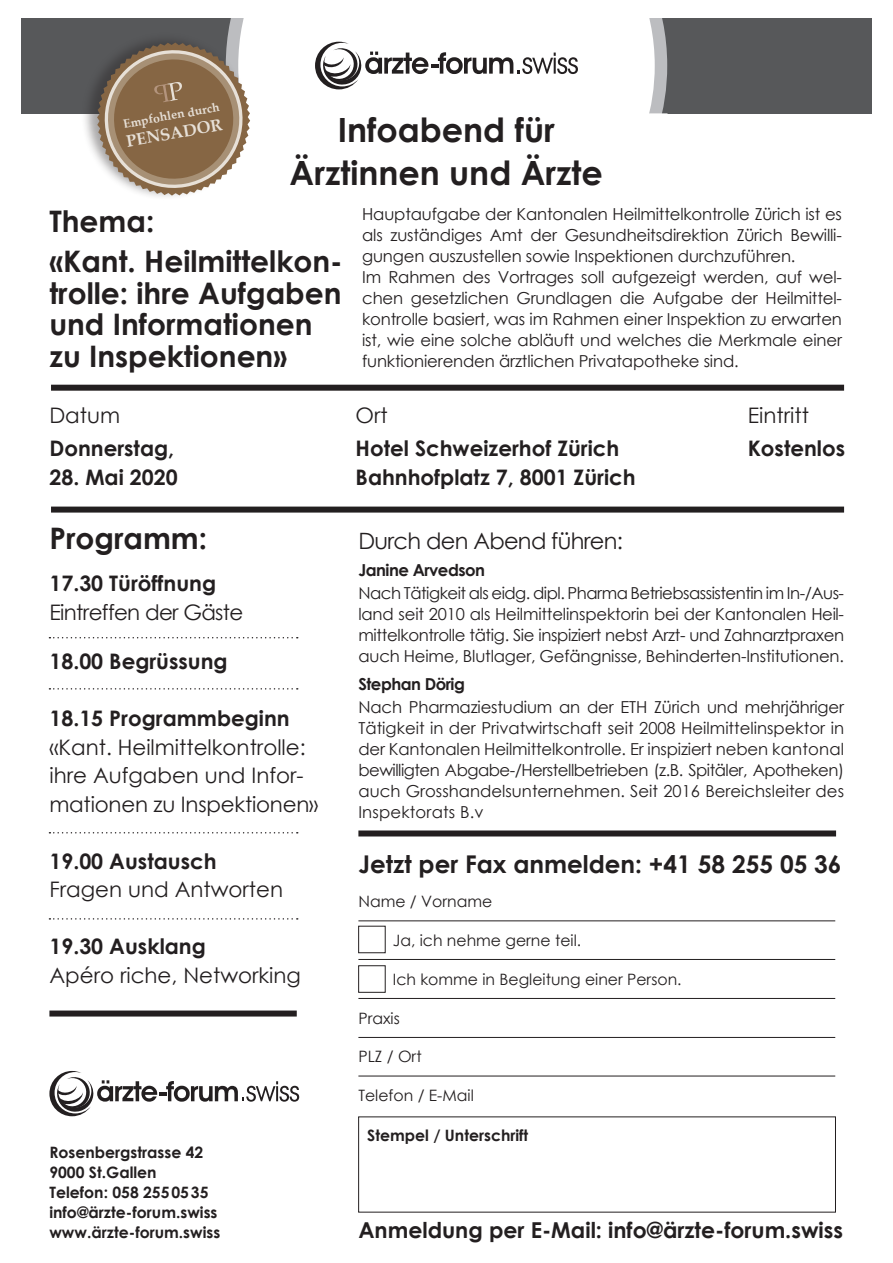
<style>
.page{position:relative;width:893px;height:1263px;background:#fff}
.page>*{position:absolute;margin:0;border:0;box-sizing:border-box;transform-origin:0 0}
.t1{font:700 33.45px/42.9px "Century Gothic";color:#231f20;text-align:center}
.t2{font:700 29.55px/31.5px "Century Gothic";color:#231f20}
.t3{font:700 24.45px "Century Gothic";color:#231f20}
.t4{font:22.5px "Century Gothic";letter-spacing:-.03em;color:#231f20}
.t5{font:700 21.9px "Century Gothic";color:#231f20}
.t6{font:700 21.3px/28.5px "Century Gothic";color:#231f20}
.t7{font:21.3px/28.5px "Century Gothic";color:#231f20}
.t8{font:21.3px "Century Gothic";letter-spacing:-.03em;color:#231f20}
.t9{font:700 16.65px "Palatino Linotype";color:#e7e0d7}
.t10{font:16.5px/21px "Century Gothic";letter-spacing:-.01em;color:#231f20;text-align:justify}
.t11{font:700 16.5px "Century Gothic";letter-spacing:-.03em;color:#231f20}
.t12{font:700 15.6px/20px "Century Gothic";color:#231f20}
.t13{font:15.6px "Century Gothic";color:#231f20}
.t14{font:700 12.15px "Palatino Linotype";color:#e7e0d7}
</style>
<div class="page">
<div style="left:21px;top:18px;width:851px;height:95px;background:#57585a"></div>
<svg style="left:228px;top:18px;width:445px;height:96px;background:#f7f7f7"></svg>
<svg style="left:315px;top:42px;width:263px;height:47px;background:#d1d0d0"></svg>
<div style="left:358px;top:830px;width:478px;height:6px;background:#231f20"></div>
<div style="left:51px;top:507px;width:793px;height:6px;background:#231f20"></div>
<div style="left:51px;top:385px;width:793px;height:6px;background:#231f20"></div>
<svg style="left:49px;top:918px;width:249px;height:1px"></svg>
<svg style="left:49px;top:688px;width:249px;height:1px"></svg>
<svg style="left:49px;top:832px;width:249px;height:1px"></svg>
<svg style="left:49px;top:637px;width:249px;height:1px"></svg>
<div style="left:49px;top:1010px;width:248px;height:6px;background:#231f20"></div>
<hr style="left:358px;top:920px;width:477px;height:1px;background:#231f20">
<hr style="left:358px;top:959px;width:477px;height:1px;background:#231f20">
<svg style="left:49px;top:1071px;width:250px;height:45px"></svg>
<svg style="left:250px;top:113px;width:418px;height:1px"></svg>
<hr style="left:358px;top:998px;width:477px;height:1px;background:#231f20">
<hr style="left:358px;top:1037px;width:477px;height:1px;background:#231f20">
<hr style="left:358px;top:1076px;width:477px;height:1px;background:#231f20">
<div style="left:358px;top:926px;width:27px;height:27px;border:1px solid #231f20"></div>
<div style="left:358px;top:965px;width:27px;height:27px;border:1px solid #231f20"></div>
<div style="left:81px;top:32px;width:169px;height:169px;background:#231f20;opacity:.4"></div>
<svg style="left:97px;top:43px;width:153px;height:153px;background:#9c866f"></svg>
<p class="t14" style="left:122px;top:115px;width:99px;rotate:-10deg">Empfohlen durch</p>
<h1 class="t1" style="left:290px;top:107px;width:315px">Infoabend für<br>Ärztinnen und Ärzte</h1>
<p class="t10" style="left:362px;top:203px;width:481px;text-align:left">Hauptaufgabe der Kantonalen Heilmittelkontrolle Zürich ist es als zuständiges Amt der Gesundheitsdirektion Zürich Bewilli&shy;gungen auszustellen sowie Inspektionen durchzuführen.<br>Im Rahmen des Vortrages soll aufgezeigt werden, auf wel&shy;chen gesetzlichen Grundlagen die Aufgabe der Heilmittel&shy;kontrolle basiert, was im Rahmen einer Inspektion zu erwarten ist, wie eine solche abläuft und welches die Merkmale einer funktionierenden ärztlichen Privatapotheke sind.</p>
<p class="t9" style="left:124px;top:129px;width:99px;rotate:-10deg">PENSADOR</p>
<h2 class="t2" style="left:49px;top:200px;width:295px;line-height:40px">Thema:<br>«Kant. Heilmittelkon-</h2>
<h2 class="t2" style="left:49px;top:276px;width:294px">trolle: ihre Aufgaben und Informationen zu Inspektionen»</h2>
<p class="t7" style="left:49px;top:401px;width:72px">Datum</p>
<p class="t6" style="left:49px;top:433px;width:126px">Donnerstag,</p>
<p class="t6" style="left:49px;top:462px;width:130px">28. Mai 2020</p>
<h2 class="t2" style="left:49px;top:521px;width:159px">Programm:</h2>
<p class="t6" style="left:49px;top:568px;width:168px">17.30 Türöffnung</p>
<p class="t8" style="left:49px;top:597px;width:195px">Eintreffen der Gäste</p>
<p class="t6" style="left:49px;top:646px;width:180px">18.00 Begrüssung</p>
<p class="t6" style="left:49px;top:703px;width:242px">18.15 Programmbeginn</p>
<p class="t7" style="left:49px;top:732px;width:270px">«Kant. Heilmittelkontrolle: ihre Aufgaben und Infor&shy;mationen zu Inspektionen»</p>
<p class="t6" style="left:49px;top:846px;width:169px">19.00 Austausch</p>
<p class="t7" style="left:49px;top:875px;width:235px">Fragen und Antworten</p>
<p class="t6" style="left:49px;top:931px;width:158px">19.30 Ausklang</p>
<p class="t7" style="left:49px;top:960px;width:253px">Apéro riche, Networking</p>
<p class="t12" style="left:49px;top:1142px;width:172px">Rosenbergstrasse 42<br>9000 St.Gallen<br>Telefon: 058 2550535 info@ärzte-forum.swiss www.ärzte-forum.swiss</p>
<p class="t7" style="left:356px;top:401px;width:34px">Ort</p>
<p class="t7" style="left:748px;top:401px;width:63px">Eintritt</p>
<p class="t6" style="left:356px;top:433px;width:282px">Hotel Schweizerhof Zürich<br>Bahnhofplatz 7, 8001 Zürich</p>
<p class="t6" style="left:748px;top:433px;width:99px">Kostenlos</p>
<h3 class="t4" style="left:358px;top:525px;width:266px">Durch den Abend führen:</h3>
<p class="t11" style="left:358px;top:558px;width:128px">Janine Arvedson</p>
<p class="t10" style="left:358px;top:582px;width:487px">Nach Tätigkeit als eidg. dipl. Pharma Betriebsassistentin im In-/Aus&shy;land seit 2010 als Heilmittelinspektorin bei der Kantonalen Heil&shy;mittelkontrolle tätig. Sie inspiziert nebst Arzt- und Zahnarztpraxen auch Heime, Blutlager, Gefängnisse, Behinderten-Institutionen.</p>
<p class="t11" style="left:358px;top:672px;width:108px">Stephan Dörig</p>
<p class="t10" style="left:358px;top:696px;width:487px">Nach Pharmaziestudium an der ETH Zürich und mehrjähriger Tätigkeit in der Privatwirtschaft seit 2008 Heilmittelinspektor in der Kantonalen Heilmittelkontrolle. Er inspiziert neben kantonal bewilligten Abgabe-/Herstellbetrieben (z.B. Spitäler, Apotheken) auch Grosshandelsunternehmen. Seit 2016 Bereichsleiter des Inspektorats B.v</p>
<h3 class="t3" style="left:358px;top:845px;width:485px">Jetzt per Fax anmelden: +41 58 255 05 36</h3>
<p class="t13" style="left:358px;top:890px;width:135px">Name / Vorname</p>
<p class="t13" style="left:393px;top:929px;width:190px">Ja, ich nehme gerne teil.</p>
<p class="t13" style="left:393px;top:968px;width:290px">Ich komme in Begleitung einer Person.</p>
<p class="t13" style="left:358px;top:1007px;width:43px">Praxis</p>
<p class="t13" style="left:358px;top:1046px;width:65px">PLZ / Ort</p>
<p class="t13" style="left:358px;top:1084px;width:117px">Telefon / E-Mail</p>
<p class="t12" style="left:367px;top:1125px;width:163px">Stempel / Unterschrift</p>
<h3 class="t5" style="left:358px;top:1214px;width:486px">Anmeldung per E-Mail: info@ärzte-forum.swiss</h3>
</div>
